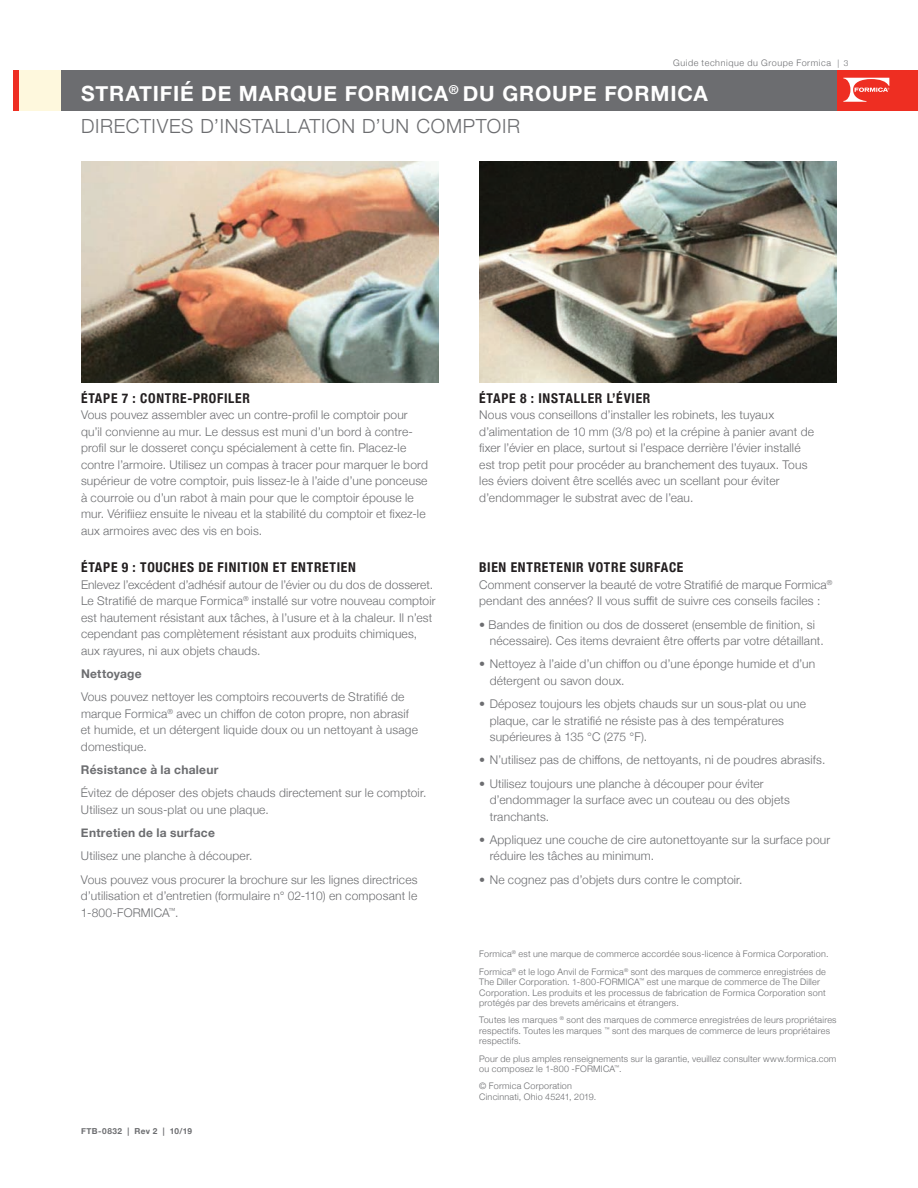
<style>
.page{position:relative;width:918px;height:1188px;background:#fff}
.page>*{position:absolute;margin:0;border:0;box-sizing:border-box;transform-origin:0 0}
.t1{font:700 21px "Helvetica Neue";letter-spacing:.04em;color:#fff}
.t2{font:300 19.5px "Helvetica Neue";letter-spacing:.04em;color:#6c6d70}
.t3{font:700 condensed 13.5px "Helvetica Neue";letter-spacing:.055em;color:#231f20}
.t4{font:300 12px/16.5px "Helvetica Neue";letter-spacing:.015em;color:#6c6d70}
.t5{font:700 12px "Helvetica Neue";letter-spacing:.025em;color:#6c6d70}
.t6{font:300 9px/10.5px "Helvetica Neue";letter-spacing:.025em;color:#6c6d70}
.t7{font:300 9px "Helvetica Neue";letter-spacing:.065em;color:#6c6d70}
.t8{font:700 8.25px "Helvetica Neue";letter-spacing:.05em;color:#6c6d70}
.s1{font-size:8.25px}
</style>
<div class="page">
<div style="left:16px;top:70px;width:65px;height:40px;background:#fef8dd"></div>
<div style="left:14px;top:70px;width:5px;height:40px;background:#ee2e22"></div>
<div style="left:62px;top:70px;width:775px;height:40px;background:#6c6d70"></div>
<div style="left:837px;top:70px;width:81px;height:40px;background:#ee2e22"></div>
<svg style="left:843px;top:78px;width:46px;height:24px"></svg>
<img style="left:81px;top:162px;width:358px;height:220px">
<img style="left:479px;top:162px;width:358px;height:220px">
<p class="t7" style="left:673px;top:56px;width:177px">Guide technique du Groupe Formica <span class="s1">| 3</span></p>
<h1 class="t1" style="left:81px;top:77px;width:628px">STRATIFIÉ DE MARQUE FORMICA<sup>®</sup> DU GROUPE FORMICA</h1>
<h2 class="t2" style="left:81px;top:111px;width:441px">DIRECTIVES D’INSTALLATION D’UN COMPTOIR</h2>
<p class="t3" style="left:81px;top:387px;width:170px">ÉTAPE 7 : CONTRE-PROFILER</p>
<p class="t4" style="left:81px;top:406px;width:348px">Vous pouvez assembler avec un contre-profil le comptoir pour qu’il convienne au mur. Le dessus est muni d’un bord à contre&shy;profil sur le dosseret conçu spécialement à cette fin. Placez-le contre l’armoire. Utilisez un compas à tracer pour marquer le bord supérieur de votre comptoir, puis lissez-le à l’aide d’une ponceuse à courroie ou d’un rabot à main pour que le comptoir épouse le mur. Vérifiiez ensuite le niveau et la stabilité du comptoir et fixez-le aux armoires avec des vis en bois.</p>
<p class="t3" style="left:81px;top:556px;width:276px">ÉTAPE 9 : TOUCHES DE FINITION ET ENTRETIEN</p>
<p class="t4" style="left:81px;top:576px;width:356px">Enlevez l’excédent d’adhésif autour de l’évier ou du dos de dosseret.<br>Le Stratifié de marque Formica<sup>®</sup> installé sur votre nouveau comptoir est hautement résistant aux tâches, à l’usure et à la chaleur. Il n’est cependant pas complètement résistant aux produits chimiques, aux rayures, ni aux objets chauds.</p>
<p class="t5" style="left:81px;top:664px;width:62px">Nettoyage</p>
<p class="t4" style="left:81px;top:688px;width:338px">Vous pouvez nettoyer les comptoirs recouverts de Stratifié de marque Formica<sup>®</sup> avec un chiffon de coton propre, non abrasif et humide, et un détergent liquide doux ou un nettoyant à usage domestique.</p>
<p class="t5" style="left:81px;top:760px;width:139px">Résistance à la chaleur</p>
<p class="t4" style="left:81px;top:784px;width:347px">Évitez de déposer des objets chauds directement sur le comptoir.<br>Utilisez un sous-plat ou une plaque.</p>
<p class="t5" style="left:81px;top:823px;width:135px">Entretien de la surface</p>
<p class="t4" style="left:81px;top:844px;width:338px;line-height:23.2px">Utilisez une planche à découper.<br>Vous pouvez vous procurer la brochure sur les lignes directrices</p>
<p class="t4" style="left:81px;top:887px;width:338px">d’utilisation et d’entretien (formulaire n° 02-110) en composant le<br>1-800-FORMICA<sup>™</sup>.</p>
<p class="t8" style="left:81px;top:1125px;width:113px">FTB-0832 | Rev 2 | 10/19</p>
<p class="t3" style="left:479px;top:387px;width:173px">ÉTAPE 8 : INSTALLER L’ÉVIER</p>
<p class="t4" style="left:479px;top:406px;width:336px">Nous vous conseillons d’installer les robinets, les tuyaux d’alimentation de 10 mm (3/8 po) et la crépine à panier avant de fixer l’évier en place, surtout si l’espace derrière l’évier installé est trop petit pour procéder au branchement des tuyaux. Tous les éviers doivent être scellés avec un scellant pour éviter d’endommager le substrat avec de l’eau.</p>
<p class="t3" style="left:479px;top:556px;width:206px">BIEN ENTRETENIR VOTRE SURFACE</p>
<p class="t4" style="left:479px;top:576px;width:355px">Comment conserver la beauté de votre Stratifié de marque Formica<sup>® </sup>pendant des années? Il vous suffit de suivre ces conseils faciles :</p>
<p class="t4" style="left:490px;top:615px;width:336px;text-indent:-10px">• Bandes de finition ou dos de dosseret (ensemble de finition, si nécessaire). Ces items devraient être offerts par votre détaillant.</p>
<p class="t4" style="left:490px;top:655px;width:327px;text-indent:-10px">• Nettoyez à l’aide d’un chiffon ou d’une éponge humide et d’un détergent ou savon doux.</p>
<p class="t4" style="left:490px;top:695px;width:318px;text-indent:-10px">• Déposez toujours les objets chauds sur un sous-plat ou une plaque, car le stratifié ne résiste pas à des températures supérieures à 135 °C (275 °F).</p>
<p class="t4" style="left:479px;top:751px;width:348px">• N’utilisez pas de chiffons, de nettoyants, ni de poudres abrasifs.</p>
<p class="t4" style="left:490px;top:774px;width:302px;text-indent:-10px">• Utilisez toujours une planche à découper pour éviter d’endommager la surface avec un couteau ou des objets tranchants.</p>
<p class="t4" style="left:490px;top:830px;width:342px;text-indent:-10px">• Appliquez une couche de cire autonettoyante sur la surface pour réduire les tâches au minimum.</p>
<p class="t4" style="left:479px;top:870px;width:265px">• Ne cognez pas d’objets durs contre le comptoir.</p>
<p class="t6" style="left:479px;top:945px;width:351px;line-height:17.2px">Formica<sup>®</sup> est une marque de commerce accordée sous-licence à Formica Corporation.<br>Formica<sup>®</sup> et le logo Anvil de Formica<sup>®</sup> sont des marques de commerce enregistrées de</p>
<p class="t6" style="left:479px;top:976px;width:348px">The Diller Corporation. 1-800-FORMICA<sup>™</sup> est une marque de commerce de The Diller<br>Corporation. Les produits et les processus de fabrication de Formica Corporation sont protégés par des brevets américains et étrangers.</p>
<p class="t6" style="left:479px;top:1014px;width:359px">Toutes les marques <sup>®</sup> sont des marques de commerce enregistrées de leurs propriétaires respectifs. Toutes les marques <sup>™</sup> sont des marques de commerce de leurs propriétaires respectifs.</p>
<p class="t6" style="left:479px;top:1052px;width:359px">Pour de plus amples renseignements sur la garantie, veuillez consulter www.formica.com ou composez le 1-800 -FORMICA<sup>™</sup>.</p>
<p class="t6" style="left:479px;top:1080px;width:119px">© Formica Corporation<br>Cincinnati, Ohio 45241, 2019.</p>
</div>
